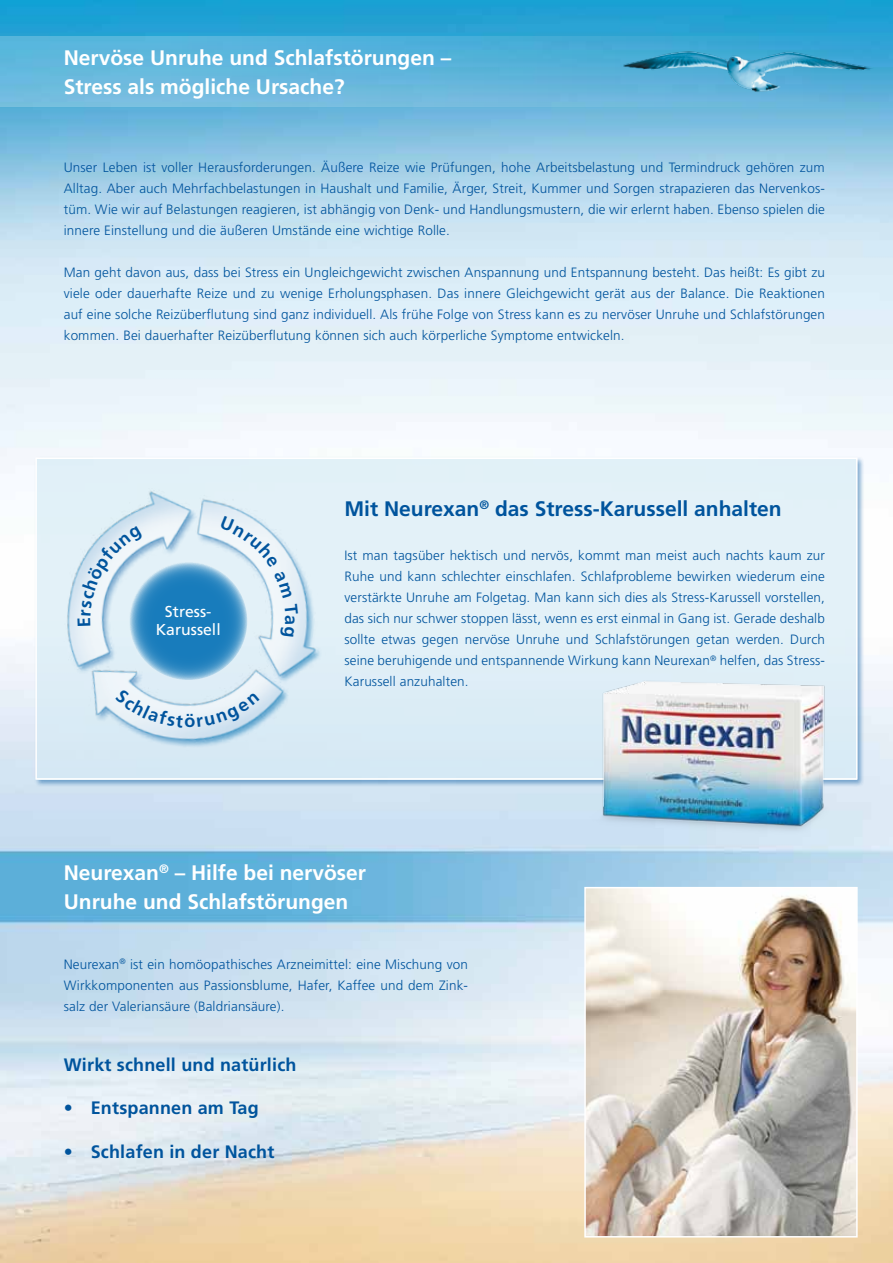
<style>
.page{position:relative;width:893px;height:1263px;background:#fff}
.page>*{position:absolute;margin:0;border:0;box-sizing:border-box;transform-origin:0 0}
.t1{font:700 21px/28.5px "Frutiger LT";color:#fff}
.t2{font:700 21px "Frutiger LT";color:#00549d}
.t3{font:700 18px "Frutiger LT";letter-spacing:.01em;color:#00549d}
.t4{font:15.75px/18.9px "Frutiger LT";color:#fff;text-align:center}
.t5{font:300 13.5px/21px "Frutiger LT";letter-spacing:.01em;color:#00549d;text-align:justify}
</style>
<div class="page">
<img style="left:0;top:0;width:893px;height:1263px">
<div style="left:0;top:36px;width:893px;height:70px;background:linear-gradient(to bottom,#4bb0da,#77bcdf)"></div>
<div style="left:34px;top:457px;width:830px;height:330px;background:#00549d;opacity:.75"></div>
<div style="left:36px;top:458px;width:821px;height:322px;background:#e2f1f8"></div>
<div style="left:35px;top:457px;width:823px;height:323px;border:2px solid #fff"></div>
<img style="left:587px;top:890px;width:268px;height:344px">
<div style="left:584px;top:887px;width:274px;height:350px;border:2px solid #fff"></div>
<img style="left:605px;top:32px;width:282px;height:76px">
<img style="left:579px;top:668px;width:279px;height:180px">
<img style="left:64px;top:491px;width:272px;height:260px">
<svg style="left:129px;top:562px;width:118px;height:118px;background:#338bc3"></svg>
<svg style="left:220px;top:516px;width:72px;height:82px"></svg>
<svg style="left:280px;top:604px;width:18px;height:32px"></svg>
<svg style="left:78px;top:526px;width:65px;height:100px"></svg>
<svg style="left:115px;top:689px;width:145px;height:38px"></svg>
<h1 class="t1" style="left:64px;top:44px;width:389px">Nervöse Unruhe und Schlafstörungen –<br>Stress als mögliche Ursache?</h1>
<p class="t5" style="left:64px;top:157px;width:763px">Unser Leben ist voller Herausforderungen. Äußere Reize wie Prüfungen, hohe Arbeitsbelastung und Termindruck gehören zum Alltag. Aber auch Mehrfachbelastungen in Haushalt und Familie, Ärger, Streit, Kummer und Sorgen strapazieren das Nervenkos&shy;tüm. Wie wir auf Belastungen reagieren, ist abhängig von Denk- und Handlungsmustern, die wir erlernt haben. Ebenso spielen die innere Einstellung und die äußeren Umstände eine wichtige Rolle.</p>
<p class="t5" style="left:64px;top:262px;width:763px">Man geht davon aus, dass bei Stress ein Ungleichgewicht zwischen Anspannung und Entspannung besteht. Das heißt: Es gibt zu viele oder dauerhafte Reize und zu wenige Erholungsphasen. Das innere Gleichgewicht gerät aus der Balance. Die Reaktionen auf eine solche Reizüberflutung sind ganz individuell. Als frühe Folge von Stress kann es zu nervöser Unruhe und Schlafstörungen kommen. Bei dauerhafter Reizüberflutung können sich auch körperliche Symptome entwickeln.</p>
<p class="t4" style="left:156px;top:602px;width:67px">Stress-<br>Karussell</p>
<h1 class="t2" style="left:344px;top:497px;width:439px">Mit Neurexan<sup>®</sup> das Stress-Karussell anhalten</h1>
<p class="t5" style="left:344px;top:545px;width:482px">Ist man tagsüber hektisch und nervös, kommt man meist auch nachts kaum zur Ruhe und kann schlechter einschlafen. Schlafprobleme bewirken wiederum eine verstärkte Unruhe am Folgetag. Man kann sich dies als Stress-Karussell vorstellen, das sich nur schwer stoppen lässt, wenn es erst einmal in Gang ist. Gerade deshalb sollte etwas gegen nervöse Unruhe und Schlafstörungen getan werden. Durch seine beruhigende und entspannende Wirkung kann Neurexan<sup>®</sup> helfen, das Stress-Karussell anzuhalten.</p>
<h1 class="t1" style="left:64px;top:859px;width:304px">Neurexan<sup>®</sup> – Hilfe bei nervöser<br>Unruhe und Schlafstörungen</h1>
<p class="t5" style="left:64px;top:954px;width:406px">Neurexan<sup>®</sup> ist ein homöopathisches Arzneimittel: eine Mischung von Wirkkomponenten aus Passionsblume, Hafer, Kaffee und dem Zink&shy;salz der Valeriansäure (Baldriansäure).</p>
<h2 class="t3" style="left:64px;top:1054px;width:234px">Wirkt schnell und natürlich</h2>
<h2 class="t3" style="left:64px;top:1097px;width:196px">• Entspannen am Tag</h2>
<h2 class="t3" style="left:64px;top:1141px;width:212px">• Schlafen in der Nacht</h2>
</div>
